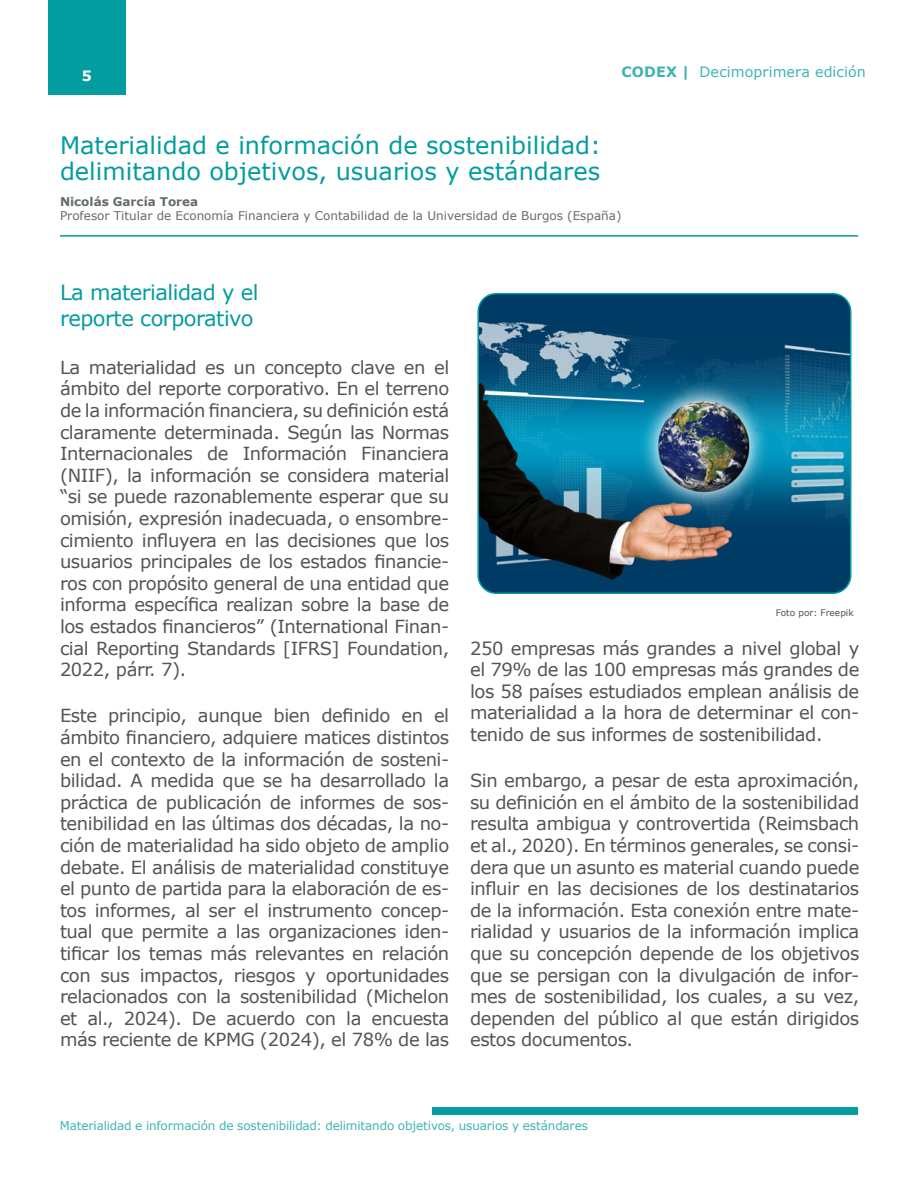
<style>
.page{position:relative;width:918px;height:1188px;background:#fff}
.page>*{position:absolute;margin:0;border:0;box-sizing:border-box;transform-origin:0 0}
.t1{font:24px/25.5px "Verdana";color:#039c9f}
.t2{font:21px/26.7px "Verdana";letter-spacing:-.025em;color:#039c9f}
.t3{font:18px/21.6px "Verdana";letter-spacing:-.025em;color:#565353;text-align:justify}
.t4{font:14.25px "Verdana";letter-spacing:.005em;color:#40b4b1}
.t5{font:700 14.25px "Verdana";color:#fff}
.t6{font:12px "Verdana";letter-spacing:-.015em;color:#40b4b1}
.t7{font:12px "Verdana";color:#636b6d}
.t8{font:700 12px "Verdana";color:#636b6d}
.t9{font:9px "Verdana";color:#505151}
.s1{font-weight:700}
</style>
<div class="page">
<div style="left:48px;top:0;width:78px;height:94px;background:#039c9f"></div>
<div style="left:432px;top:1107px;width:426px;height:8px;background:#039c9f"></div>
<hr style="left:60px;top:235px;width:798px;height:2px;background:#039c9e">
<img style="left:480px;top:294px;width:371px;height:299px">
<div style="left:477px;top:293px;width:374px;height:301px;border:2px solid #039c9f;border-radius:18px"></div>
<p class="t5" style="left:82px;top:66px;width:12px">5</p>
<p class="t4" style="left:621px;top:63px;width:246px"><span class="s1">CODEX |</span> Decimoprimera edición</p>
<h1 class="t1" style="left:60px;top:133px;width:543px">Materialidad e información de sostenibilidad: delimitando objetivos, usuarios y estándares</h1>
<p class="t8" style="left:60px;top:194px;width:140px">Nicolás García Torea</p>
<p class="t7" style="left:60px;top:208px;width:563px">Profesor Titular de Economía Financiera y Contabilidad de la Universidad de Burgos (España)</p>
<p class="t2" style="left:60px;top:279px;width:200px">La materialidad y el reporte corporativo</p>
<p class="t3" style="left:60px;top:357px;width:391px">La materialidad es un concepto clave en el ámbito del reporte corporativo. En el terreno de la información financiera, su definición está claramente determinada. Según las Normas Internacionales de Información Financiera (NIIF), la información se considera material “si se puede razonablemente esperar que su omisión, expresión inadecuada, o ensombre&shy;cimiento influyera en las decisiones que los usuarios principales de los estados financie&shy;ros con propósito general de una entidad que informa específica realizan sobre la base de los estados financieros” (International Finan&shy;cial Reporting Standards [IFRS] Foundation, 2022, párr. 7).</p>
<p class="t3" style="left:60px;top:705px;width:391px">Este principio, aunque bien definido en el ámbito financiero, adquiere matices distintos en el contexto de la información de sosteni&shy;bilidad. A medida que se ha desarrollado la práctica de publicación de informes de sos&shy;tenibilidad en las últimas dos décadas, la no&shy;ción de materialidad ha sido objeto de amplio debate. El análisis de materialidad constituye el punto de partida para la elaboración de es&shy;tos informes, al ser el instrumento concep&shy;tual que permite a las organizaciones iden&shy;tificar los temas más relevantes en relación con sus impactos, riesgos y oportunidades relacionados con la sostenibilidad (Michelon et al., 2024). De acuerdo con la encuesta más reciente de KPMG (2024), el 78% de las</p>
<p class="t9" style="left:776px;top:607px;width:79px">Foto por: Freepik</p>
<p class="t3" style="left:470px;top:638px;width:391px">250 empresas más grandes a nivel global y el 79% de las 100 empresas más grandes de los 58 países estudiados emplean análisis de materialidad a la hora de determinar el con&shy;tenido de sus informes de sostenibilidad.</p>
<p class="t3" style="left:470px;top:770px;width:391px">Sin embargo, a pesar de esta aproximación, su definición en el ámbito de la sostenibilidad resulta ambigua y controvertida (Reimsbach et al., 2020). En términos generales, se consi&shy;dera que un asunto es material cuando puede influir en las decisiones de los destinatarios de la información. Esta conexión entre mate&shy;rialidad y usuarios de la información implica que su concepción depende de los objetivos que se persigan con la divulgación de infor&shy;mes de sostenibilidad, los cuales, a su vez, dependen del público al que están dirigidos estos documentos.</p>
<p class="t6" style="left:60px;top:1118px;width:530px">Materialidad e información de sostenibilidad: delimitando objetivos, usuarios y estándares</p>
</div>
